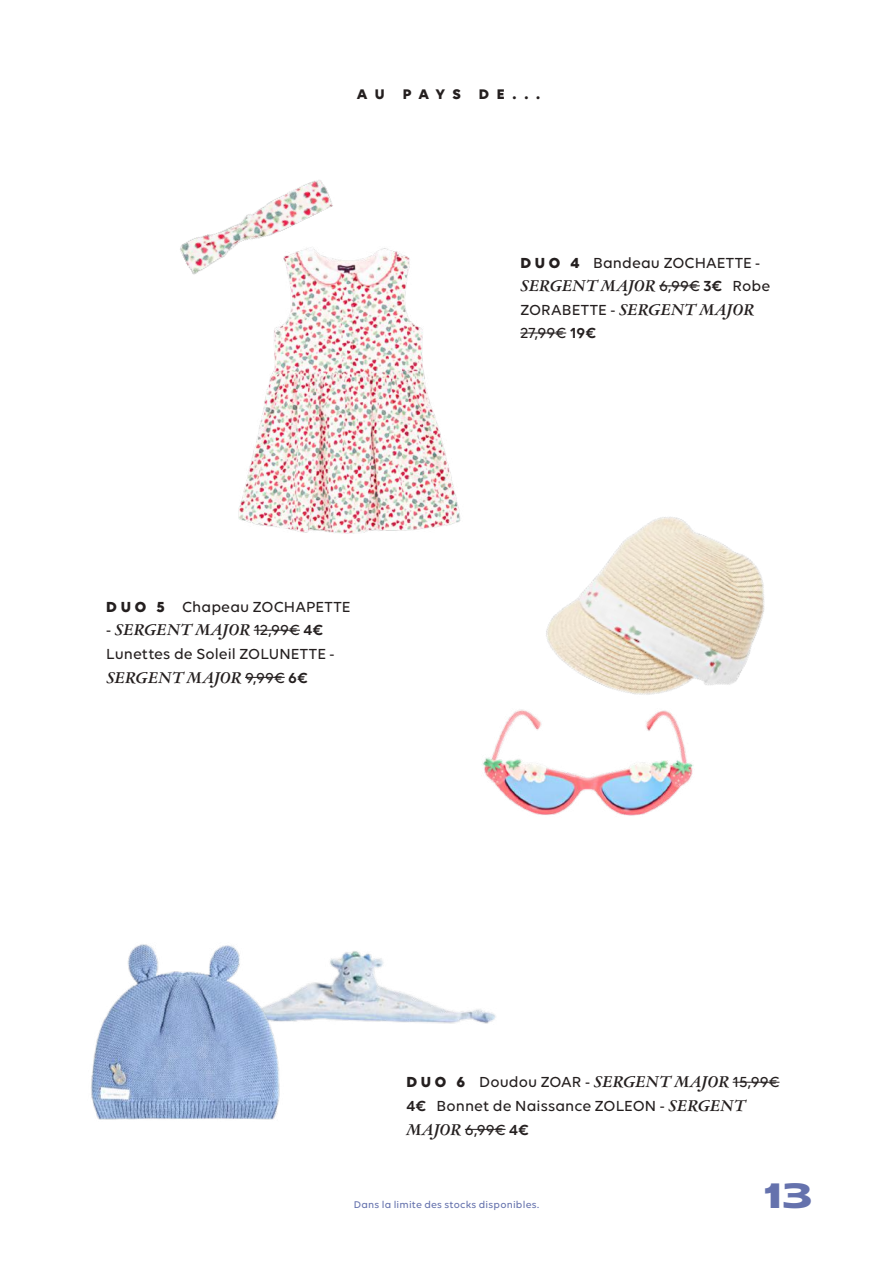
<style>
.page{position:relative;width:893px;height:1263px;background:#fff}
.page>*{position:absolute;margin:0;border:0;box-sizing:border-box;transform-origin:0 0}
.t1{font:800 35.1px "Matrice";color:#6572ad}
.t2{font:500 15.75px/23.5px "Volte";letter-spacing:.005em;color:#241f1f}
.t3{font:italic 700 15.75px/23.5px "Garamond ATF Subhead";letter-spacing:-.01em;color:#241f1f}
.t4{font:700 15px "Volte";letter-spacing:.48em;color:#241f1f}
.t5{font:500 10.5px "Volte";letter-spacing:.02em;color:#6572ad}
.s1{font-weight:700}
.s2{font-family:"Volte";font-weight:500;font-style:normal}
.s3{font-family:"Volte";font-weight:600;font-style:normal}
.s4{font-weight:600}
.s5{font-family:"Garamond ATF Subhead";font-weight:700;font-style:italic}
</style>
<div class="page">
<img style="left:238px;top:254px;width:223px;height:280px">
<img style="left:482px;top:733px;width:210px;height:83px">
<img style="left:180px;top:180px;width:221px;height:184px">
<hr style="left:659px;top:285px;width:41px;height:1px;background:#241f1f">
<hr style="left:520px;top:333px;width:46px;height:1px;background:#241f1f">
<hr style="left:733px;top:1082px;width:46px;height:1px;background:#241f1f">
<hr style="left:465px;top:1129px;width:41px;height:1px;background:#241f1f">
<hr style="left:254px;top:630px;width:46px;height:1px;background:#241f1f">
<hr style="left:245px;top:677px;width:40px;height:1px;background:#241f1f">
<img style="left:501px;top:517px;width:264px;height:257px">
<img style="left:316px;top:951px;width:185px;height:179px">
<img style="left:91px;top:944px;width:225px;height:176px">
<p class="t4" style="left:357px;top:86px;width:185px">AU PAYS DE...</p>
<p class="t2" style="left:106px;top:595px;width:246px"><span class="s1">D U O 5</span> Chapeau ZOCHAPETTE</p>
<p class="t3" style="left:106px;top:619px;width:218px"><span class="s2">-</span> SERGENT MAJOR <span class="s2">12,99€</span> <span class="s3">4€</span></p>
<p class="t2" style="left:106px;top:642px;width:230px">Lunettes de Soleil ZOLUNETTE -</p>
<p class="t3" style="left:106px;top:666px;width:203px">SERGENT MAJOR <span class="s2">9,99€</span> <span class="s3">6€</span></p>
<p class="t2" style="left:520px;top:250px;width:241px"><span class="s1">D U O 4</span> Bandeau ZOCHAETTE -</p>
<p class="t3" style="left:520px;top:274px;width:252px">SERGENT MAJOR <span class="s2">6,99€</span> <span class="s3">3€</span> <span class="s2">Robe<br>ZORABETTE -</span> SERGENT MAJOR</p>
<p class="t2" style="left:520px;top:321px;width:77px">27,99€ <span class="s4">19€</span></p>
<p class="t2" style="left:406px;top:1070px;width:374px"><span class="s1">D U O 6</span> Doudou ZOAR - <span class="s5">SERGENT MAJOR</span> 15,99€<br><span class="s4">4€</span> Bonnet de Naissance ZOLEON - <span class="s5">SERGENT</span></p>
<p class="t3" style="left:407px;top:1118px;width:124px">MAJOR <span class="s2">6,99€</span> <span class="s3">4€</span></p>
<p class="t5" style="left:354px;top:1198px;width:187px">Dans la limite des stocks disponibles.</p>
<h1 class="t1" style="left:765px;top:1169px;width:49px">13</h1>
</div>
